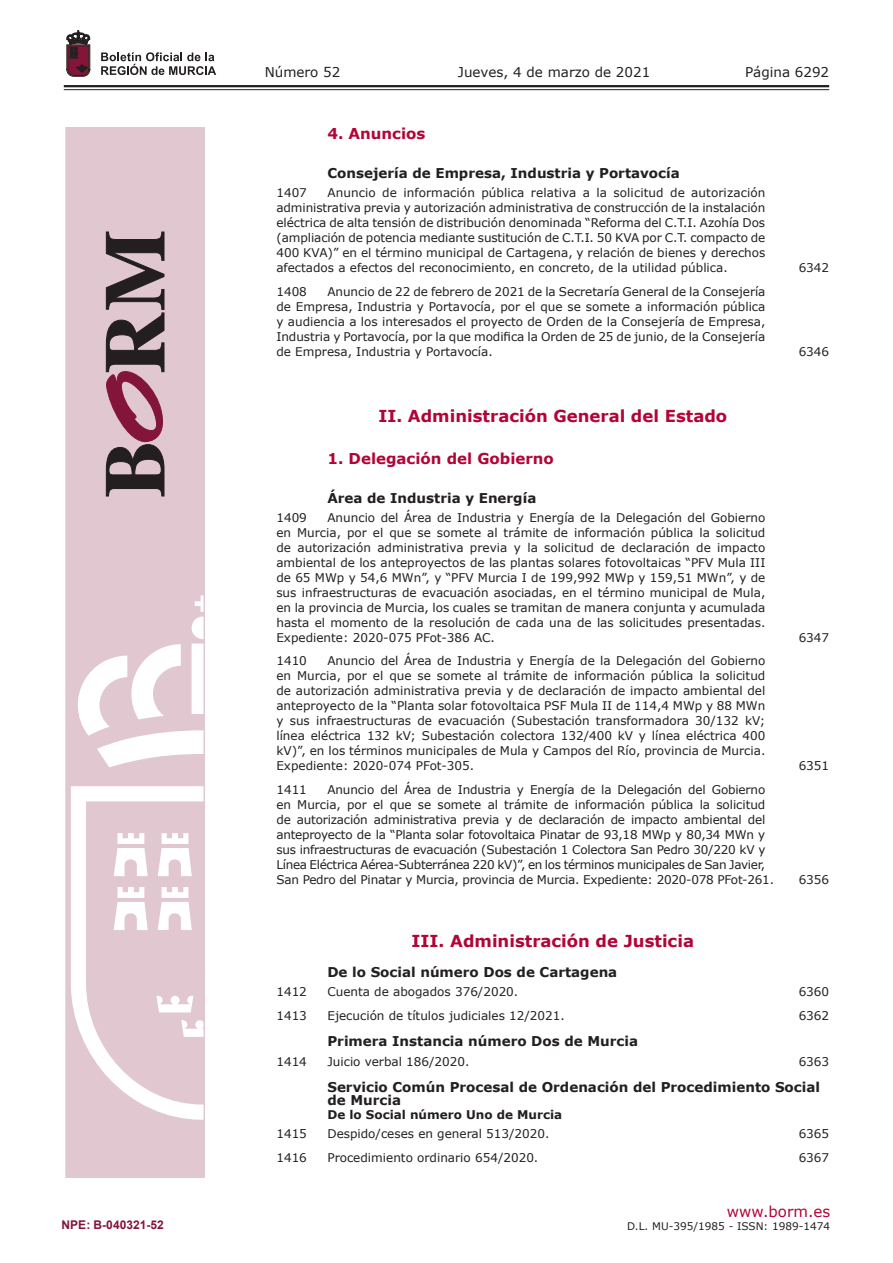
<style>
.page{position:relative;width:893px;height:1263px;background:#fff}
.page>*{position:absolute;margin:0;border:0;box-sizing:border-box;transform-origin:0 0}
.t1{font:700 16.5px "Verdana";color:#b30437}
.t2{font:700 15px "Verdana";color:#b30437}
.t3{font:15px "Verdana";color:#b30437}
.t4{font:700 13.5px/13.5px "Verdana";color:#231f20}
.t5{font:13.5px "Verdana";color:#231f20}
.t6{font:12px/15px "Verdana";letter-spacing:-.005em;color:#231f20;text-align:justify}
.t7{font:700 12px "Verdana";color:#231f20}
.t8{font:700 12px "Arial";color:#83143a}
.t9{font:10.5px "Verdana";color:#231f20}
</style>
<div class="page">
<hr style="left:64px;top:85px;width:765px;height:2px;background:#231f20">
<hr style="left:64px;top:89px;width:765px;height:1px;background:#231f20">
<svg style="left:101px;top:52px;width:115px;height:23px"></svg>
<svg style="left:67px;top:31px;width:23px;height:45px"></svg>
<svg style="left:65px;top:128px;width:140px;height:1050px;background:#e5cfd7"></svg>
<svg style="left:106px;top:232px;width:58px;height:264px;background:#8b6f79"></svg>
<p class="t8" style="left:62px;top:1216px;width:104px">NPE: B-040321-52</p>
<p class="t5" style="left:265px;top:62px;width:77px">Número 52</p>
<p class="t5" style="left:458px;top:62px;width:194px">Jueves, 4 de marzo de 2021</p>
<p class="t5" style="left:745px;top:62px;width:86px">Página 6292</p>
<p class="t2" style="left:327px;top:123px;width:100px">4. Anuncios</p>
<p class="t4" style="left:327px;top:166px;width:354px">Consejería de Empresa, Industria y Portavocía</p>
<p class="t6" style="left:276px;top:185px;width:491px;text-indent:51px">Anuncio de información pública relativa a la solicitud de autorización administrativa previa y autorización administrativa de construcción de la instalación eléctrica de alta tensión de distribución denominada “Reforma del C.T.I. Azohía Dos (ampliación de potencia mediante sustitución de C.T.I. 50 KVA por C.T. compacto de 400 KVA)” en el término municipal de Cartagena, y relación de bienes y derechos afectados a efectos del reconocimiento, en concreto, de la utilidad pública.</p>
<p class="t6" style="left:276px;top:185px;width:32px">1407</p>
<p class="t6" style="left:276px;top:284px;width:491px;text-indent:51px">Anuncio de 22 de febrero de 2021 de la Secretaría General de la Consejería de Empresa, Industria y Portavocía, por el que se somete a información pública y audiencia a los interesados el proyecto de Orden de la Consejería de Empresa, Industria y Portavocía, por la que modifica la Orden de 25 de junio, de la Consejería de Empresa, Industria y Portavocía.</p>
<p class="t6" style="left:276px;top:284px;width:32px">1408</p>
<h1 class="t1" style="left:378px;top:404px;width:350px">II. Administración General del Estado</h1>
<p class="t2" style="left:327px;top:447px;width:228px">1. Delegación del Gobierno</p>
<p class="t4" style="left:327px;top:491px;width:210px">Área de Industria y Energía</p>
<p class="t6" style="left:276px;top:510px;width:490px;text-indent:51px">Anuncio del Área de Industria y Energía de la Delegación del Gobierno en Murcia, por el que se somete al trámite de información pública la solicitud de autorización administrativa previa y la solicitud de declaración de impacto ambiental de los anteproyectos de las plantas solares fotovoltaicas “PFV Mula III de 65 MWp y 54,6 MWn”, y “PFV Murcia I de 199,992 MWp y 159,51 MWn”, y de sus infraestructuras de evacuación asociadas, en el término municipal de Mula, en la provincia de Murcia, los cuales se tramitan de manera conjunta y acumulada hasta el momento de la resolución de cada una de las solicitudes presentadas.<br>Expediente: 2020-075 PFot-386 AC.</p>
<p class="t6" style="left:276px;top:510px;width:32px">1409</p>
<p class="t6" style="left:276px;top:653px;width:490px;text-indent:51px">Anuncio del Área de Industria y Energía de la Delegación del Gobierno en Murcia, por el que se somete al trámite de información pública la solicitud de autorización administrativa previa y de declaración de impacto ambiental del anteproyecto de la “Planta solar fotovoltaica PSF Mula II de 114,4 MWp y 88 MWn y sus infraestructuras de evacuación (Subestación transformadora 30/132 kV; línea eléctrica 132 kV; Subestación colectora 132/400 kV y línea eléctrica 400 kV)”, en los términos municipales de Mula y Campos del Río, provincia de Murcia.<br>Expediente: 2020-074 PFot-305.</p>
<p class="t6" style="left:276px;top:653px;width:32px">1410</p>
<p class="t6" style="left:276px;top:782px;width:499px;text-align:left;text-indent:51px">Anuncio del Área de Industria y Energía de la Delegación del Gobierno en Murcia, por el que se somete al trámite de información pública la solicitud de autorización administrativa previa y de declaración de impacto ambiental del anteproyecto de la “Planta solar fotovoltaica Pinatar de 93,18 MWp y 80,34 MWn y sus infraestructuras de evacuación (Subestación 1 Colectora San Pedro 30/220 kV y Línea Eléctrica Aérea-Subterránea 220 kV)”, en los términos municipales de San Javier, San Pedro del Pinatar y Murcia, provincia de Murcia. Expediente: 2020-078 PFot-261.</p>
<p class="t6" style="left:276px;top:782px;width:32px">1411</p>
<h1 class="t1" style="left:412px;top:929px;width:284px">III. Administración de Justicia</h1>
<p class="t4" style="left:327px;top:965px;width:291px">De lo Social número Dos de Cartagena</p>
<p class="t6" style="left:799px;top:260px;width:32px">6342</p>
<p class="t6" style="left:799px;top:344px;width:32px">6346</p>
<p class="t6" style="left:799px;top:630px;width:32px">6347</p>
<p class="t6" style="left:799px;top:758px;width:32px">6351</p>
<p class="t6" style="left:799px;top:872px;width:32px">6356</p>
<p class="t6" style="left:276px;top:984px;width:32px">1412</p>
<p class="t6" style="left:327px;top:984px;width:192px">Cuenta de abogados 376/2020.</p>
<p class="t6" style="left:799px;top:984px;width:32px">6360</p>
<p class="t6" style="left:276px;top:1008px;width:32px">1413</p>
<p class="t6" style="left:327px;top:1008px;width:239px">Ejecución de títulos judiciales 12/2021.</p>
<p class="t6" style="left:799px;top:1008px;width:32px">6362</p>
<p class="t4" style="left:327px;top:1034px;width:312px">Primera Instancia número Dos de Murcia</p>
<p class="t6" style="left:276px;top:1053px;width:32px">1414</p>
<p class="t6" style="left:327px;top:1053px;width:144px">Juicio verbal 186/2020.</p>
<p class="t6" style="left:799px;top:1053px;width:32px">6363</p>
<p class="t4" style="left:327px;top:1080px;width:494px">Servicio Común Procesal de Ordenación del Procedimiento Social de Murcia</p>
<p class="t7" style="left:327px;top:1106px;width:236px">De lo Social número Uno de Murcia</p>
<p class="t6" style="left:276px;top:1126px;width:32px">1415</p>
<p class="t6" style="left:327px;top:1126px;width:224px">Despido/ceses en general 513/2020.</p>
<p class="t6" style="left:799px;top:1126px;width:32px">6365</p>
<p class="t6" style="left:276px;top:1149px;width:32px">1416</p>
<p class="t6" style="left:327px;top:1149px;width:212px">Procedimiento ordinario 654/2020.</p>
<p class="t6" style="left:799px;top:1149px;width:32px">6367</p>
<p class="t3" style="left:727px;top:1201px;width:105px">www.borm.es</p>
<p class="t9" style="left:627px;top:1218px;width:205px">D.L. MU-395/1985 - ISSN: 1989-1474</p>
</div>
